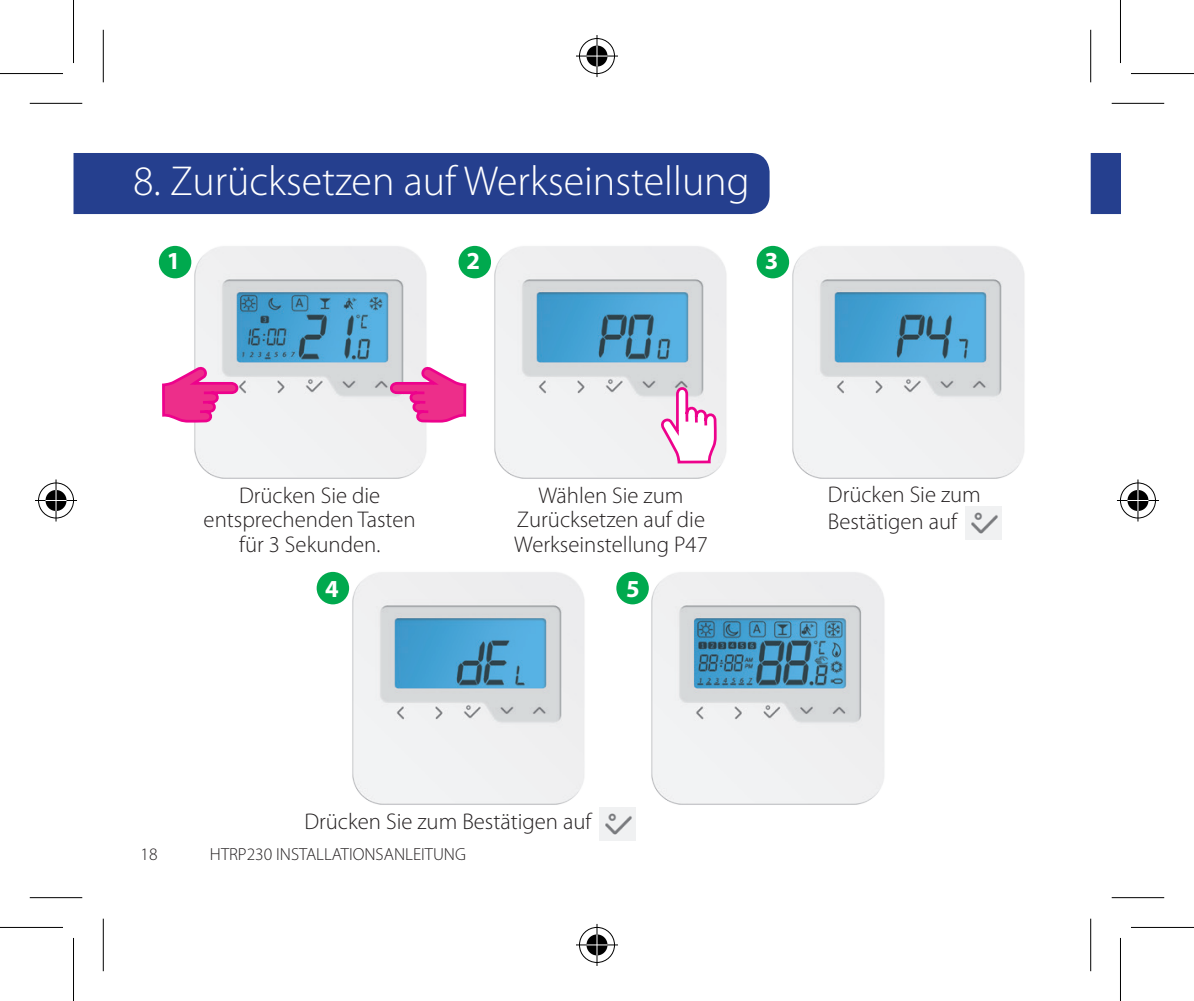
<style>
.page{position:relative;width:1194px;height:1001px;background:#fff}
.page>*{position:absolute;margin:0;border:0;box-sizing:border-box;transform-origin:0 0}
.t1{font:300 42px "Myriad Pro";color:#fff}
.t2{font:700 24.5px "Myriad Pro";color:#fff}
.t3{font:300 22.75px/24.5px "Myriad Pro";color:#231f20;text-align:center}
.t4{font:300 17.5px "Myriad Pro";color:#231f20}
</style>
<div class="page">
<div style="left:74px;top:153px;width:695px;height:61px;background:#253f8e"></div>
<div style="left:1090px;top:153px;width:30px;height:61px;background:#253f8e"></div>
<img style="left:781px;top:246px;width:244px;height:233px">
<div style="left:756px;top:246px;width:33px;height:32px;background:#00a94e;border-radius:50%"></div>
<img style="left:183px;top:246px;width:258px;height:233px">
<div style="left:159px;top:246px;width:32px;height:32px;background:#00a94e;border-radius:50%"></div>
<img style="left:483px;top:246px;width:244px;height:233px">
<div style="left:458px;top:246px;width:33px;height:32px;background:#00a94e;border-radius:50%"></div>
<svg style="left:661px;top:387px;width:55px;height:76px"></svg>
<img style="left:341px;top:572px;width:244px;height:233px">
<img style="left:641px;top:572px;width:244px;height:233px">
<div style="left:317px;top:571px;width:32px;height:33px;background:#00a94e;border-radius:50%"></div>
<div style="left:616px;top:571px;width:33px;height:33px;background:#00a94e;border-radius:50%"></div>
<img style="left:965px;top:507px;width:36px;height:32px">
<img style="left:599px;top:807px;width:36px;height:33px">
<svg style="left:162px;top:367px;width:76px;height:55px"></svg>
<svg style="left:390px;top:367px;width:76px;height:55px"></svg>
<svg style="left:30px;top:102px;width:52px;height:1px"></svg>
<svg style="left:1111px;top:102px;width:53px;height:1px"></svg>
<svg style="left:30px;top:898px;width:52px;height:1px"></svg>
<svg style="left:1111px;top:898px;width:53px;height:1px"></svg>
<svg style="left:102px;top:30px;width:1px;height:52px"></svg>
<svg style="left:102px;top:918px;width:1px;height:52px"></svg>
<svg style="left:1091px;top:30px;width:1px;height:52px"></svg>
<svg style="left:1091px;top:918px;width:1px;height:52px"></svg>
<hr style="left:30px;top:103px;width:52px;height:1px;background:#000">
<hr style="left:1111px;top:103px;width:53px;height:1px;background:#000">
<hr style="left:30px;top:896px;width:52px;height:2px;background:#000">
<hr style="left:1111px;top:896px;width:53px;height:2px;background:#000">
<hr style="left:103px;top:30px;width:1px;height:52px;background:#000">
<hr style="left:103px;top:918px;width:1px;height:52px;background:#000">
<hr style="left:1090px;top:30px;width:1px;height:52px;background:#000">
<hr style="left:1090px;top:918px;width:1px;height:52px;background:#000">
<div style="left:0;top:71px;width:63px;height:5px;background:#f8f8f8"></div>
<div style="left:1131px;top:71px;width:63px;height:5px;background:#f8f8f8"></div>
<svg style="left:0;top:927px;width:63px;height:1px"></svg>
<svg style="left:1131px;top:927px;width:63px;height:1px"></svg>
<hr style="left:0;top:73px;width:63px;height:1px;background:#000">
<hr style="left:1131px;top:73px;width:63px;height:1px;background:#000">
<hr style="left:0;top:926px;width:63px;height:1px;background:#000">
<hr style="left:1131px;top:926px;width:63px;height:1px;background:#000">
<hr style="left:73px;top:0;width:1px;height:63px;background:#000">
<hr style="left:73px;top:937px;width:1px;height:63px;background:#000">
<hr style="left:1120px;top:0;width:1px;height:63px;background:#000">
<hr style="left:1120px;top:937px;width:1px;height:63px;background:#000">
<div style="left:577px;top:36px;width:40px;height:40px;border:4px solid #fff;border-radius:50%"></div>
<hr style="left:576px;top:54px;width:42px;height:4px;background:#fff">
<svg style="left:595px;top:35px;width:4px;height:42px"></svg>
<div style="left:584px;top:43px;width:26px;height:26px;border:4px solid #fff;border-radius:50%"></div>
<div style="left:579px;top:38px;width:36px;height:36px;border:1px solid #000;border-radius:50%"></div>
<hr style="left:576px;top:55px;width:42px;height:2px;background:#000">
<hr style="left:596px;top:35px;width:1px;height:42px;background:#000">
<div style="left:586px;top:46px;width:21px;height:21px;background:#000;border-radius:50%"></div>
<hr style="left:586px;top:55px;width:21px;height:2px;background:#fff">
<svg style="left:596px;top:46px;width:1px;height:21px"></svg>
<div style="left:577px;top:925px;width:40px;height:39px;border:4px solid #fff;border-radius:50%"></div>
<svg style="left:576px;top:942px;width:42px;height:4px"></svg>
<svg style="left:595px;top:924px;width:4px;height:41px"></svg>
<div style="left:584px;top:932px;width:26px;height:25px;border:4px solid #fff;border-radius:50%"></div>
<div style="left:579px;top:926px;width:36px;height:36px;border:1px solid #000;border-radius:50%"></div>
<hr style="left:576px;top:944px;width:42px;height:1px;background:#000">
<hr style="left:596px;top:923px;width:1px;height:42px;background:#000">
<svg style="left:586px;top:934px;width:21px;height:21px"></svg>
<div style="left:36px;top:480px;width:40px;height:40px;border:4px solid #fff;border-radius:50%"></div>
<hr style="left:35px;top:498px;width:42px;height:4px;background:#fff">
<hr style="left:54px;top:479px;width:4px;height:42px;background:#fff">
<div style="left:43px;top:487px;width:26px;height:26px;border:4px solid #fff;border-radius:50%"></div>
<div style="left:38px;top:482px;width:36px;height:36px;border:1px solid #000;border-radius:50%"></div>
<hr style="left:35px;top:500px;width:42px;height:1px;background:#000">
<hr style="left:55px;top:479px;width:2px;height:42px;background:#000">
<div style="left:46px;top:490px;width:21px;height:21px;background:#000;border-radius:50%"></div>
<svg style="left:46px;top:500px;width:21px;height:1px"></svg>
<hr style="left:55px;top:490px;width:2px;height:21px;background:#fff">
<div style="left:1118px;top:480px;width:39px;height:40px;border:4px solid #fff;border-radius:50%"></div>
<hr style="left:1117px;top:498px;width:42px;height:4px;background:#fff">
<svg style="left:1135px;top:479px;width:5px;height:42px"></svg>
<div style="left:1125px;top:487px;width:25px;height:26px;border:4px solid #fff;border-radius:50%"></div>
<div style="left:1120px;top:482px;width:36px;height:36px;border:1px solid #000;border-radius:50%"></div>
<hr style="left:1117px;top:500px;width:42px;height:1px;background:#000">
<hr style="left:1137px;top:479px;width:1px;height:42px;background:#000">
<svg style="left:1127px;top:490px;width:21px;height:21px"></svg>
<h1 class="t1" style="left:133px;top:157px;width:618px">8. Zurücksetzen auf Werkseinstellung</h1>
<p class="t2" style="left:167px;top:245px;width:15px">1</p>
<p class="t2" style="left:467px;top:245px;width:15px">2</p>
<p class="t2" style="left:765px;top:245px;width:15px">3</p>
<p class="t3" style="left:204px;top:483px;width:214px">Drücken Sie die entsprechenden Tasten für 3 Sekunden.</p>
<p class="t3" style="left:514px;top:483px;width:195px">Wählen Sie zum<br>Zurücksetzen auf die<br>Werkseinstellung P47</p>
<p class="t2" style="left:325px;top:572px;width:15px">4</p>
<p class="t2" style="left:626px;top:572px;width:15px">5</p>
<p class="t3" style="left:304px;top:809px;width:289px">Drücken Sie zum Bestätigen auf</p>
<p class="t4" style="left:140px;top:844px;width:19px">18</p>
<p class="t4" style="left:210px;top:844px;width:258px">HTRP230 INSTALLATIONSANLEITUNG</p>
<p class="t3" style="left:828px;top:481px;width:154px;line-height:27.3px;text-align:left">Drücken Sie zum<br>Bestätigen auf</p>
</div>
